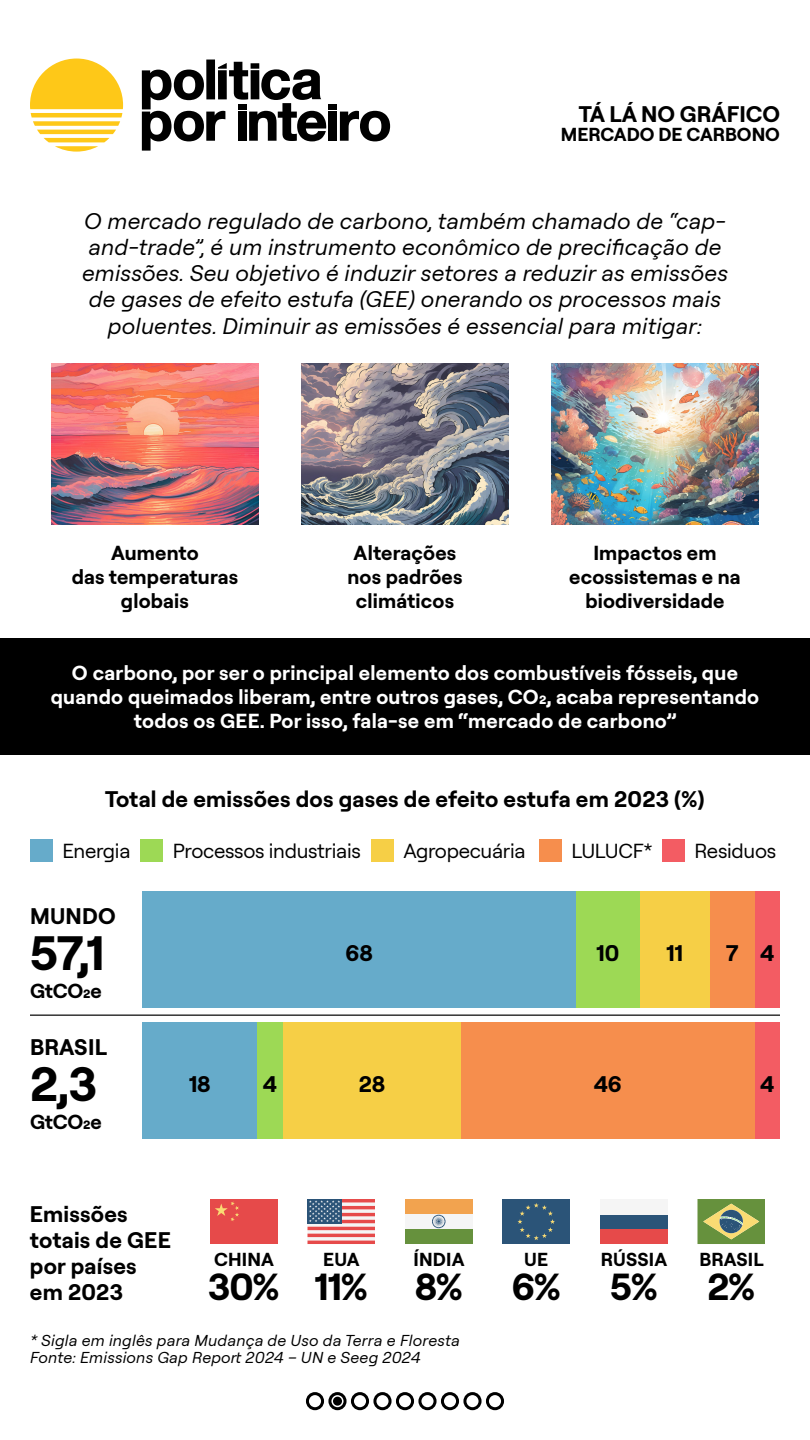
<style>
.page{position:relative;width:810px;height:1440px;background:#fff}
.page>*{position:absolute;margin:0;border:0;box-sizing:border-box;transform-origin:0 0}
.t1{font:700 48px "Roobert";color:#000}
.t2{font:700 37.5px "Roobert";color:#000}
.t3{font:italic 22.5px/26.2px "Roobert";letter-spacing:.01em;color:#000;text-align:center}
.t4{font:700 22.5px/26.2px "Roobert";letter-spacing:.01em;color:#000}
.t5{font:700 20.25px/24px "Roobert";letter-spacing:.015em;color:#fff;text-align:center}
.t6{font:700 20.25px/24px "Roobert";letter-spacing:.01em;color:#000;text-align:center}
.t7{font:20.25px "Roobert";letter-spacing:-.015em;color:#000}
.t8{font:700 18.75px "Roobert";letter-spacing:.01em;color:#000}
.t9{font:italic 15.75px/17.2px "Roobert";letter-spacing:.015em;color:#000}
</style>
<div class="page">
<svg style="left:30px;top:59px;width:93px;height:93px"></svg>
<div style="left:328px;top:105px;width:9px;height:5px;background:#000"></div>
<div style="left:328px;top:112px;width:9px;height:29px;background:#000"></div>
<svg style="left:340px;top:111px;width:50px;height:30px"></svg>
<div style="left:206px;top:60px;width:9px;height:39px;background:#000"></div>
<svg style="left:142px;top:62px;width:184px;height:89px"></svg>
<div style="left:0;top:638px;width:810px;height:117px;background:#000"></div>
<div style="left:306px;top:1392px;width:18px;height:18px;border:3px solid #000;border-radius:50%"></div>
<div style="left:328px;top:1392px;width:19px;height:18px;border:3px solid #000;border-radius:50%"></div>
<div style="left:351px;top:1392px;width:18px;height:18px;border:3px solid #000;border-radius:50%"></div>
<div style="left:373px;top:1392px;width:19px;height:18px;border:3px solid #000;border-radius:50%"></div>
<div style="left:396px;top:1392px;width:18px;height:18px;border:3px solid #000;border-radius:50%"></div>
<div style="left:418px;top:1392px;width:19px;height:18px;border:3px solid #000;border-radius:50%"></div>
<div style="left:333px;top:1397px;width:9px;height:9px;background:#000;border-radius:50%"></div>
<div style="left:441px;top:1392px;width:18px;height:18px;border:3px solid #000;border-radius:50%"></div>
<div style="left:463px;top:1392px;width:19px;height:18px;border:3px solid #000;border-radius:50%"></div>
<img style="left:52px;top:364px;width:206px;height:160px">
<img style="left:302px;top:364px;width:206px;height:160px">
<img style="left:552px;top:364px;width:206px;height:160px">
<div style="left:30px;top:839px;width:22px;height:22px;background:#66abca"></div>
<div style="left:662px;top:839px;width:23px;height:22px;background:#f35c63"></div>
<div style="left:140px;top:839px;width:23px;height:22px;background:#9dd955"></div>
<div style="left:539px;top:839px;width:22px;height:22px;background:#f68e4d"></div>
<div style="left:371px;top:839px;width:22px;height:22px;background:#f6cf46"></div>
<div style="left:754px;top:891px;width:26px;height:117px;background:#f35c63"></div>
<div style="left:710px;top:891px;width:44px;height:117px;background:#f68e4d"></div>
<div style="left:640px;top:891px;width:70px;height:117px;background:#f6cf46"></div>
<div style="left:576px;top:891px;width:64px;height:117px;background:#9dd955"></div>
<div style="left:142px;top:891px;width:434px;height:117px;background:#66abca"></div>
<div style="left:754px;top:1023px;width:26px;height:116px;background:#f35c63"></div>
<div style="left:461px;top:1023px;width:293px;height:116px;background:#f68e4d"></div>
<div style="left:283px;top:1023px;width:178px;height:116px;background:#f6cf46"></div>
<div style="left:257px;top:1023px;width:26px;height:116px;background:#9dd955"></div>
<div style="left:142px;top:1023px;width:115px;height:116px;background:#66abca"></div>
<hr style="left:30px;top:1014px;width:750px;height:2px;background:#333">
<svg style="left:698px;top:1199px;width:67px;height:45px;background:#7d9a53"></svg>
<div style="left:486px;top:1392px;width:18px;height:18px;border:3px solid #000;border-radius:50%"></div>
<div style="left:210px;top:1199px;width:68px;height:45px;background:#e64a4a"></div>
<svg style="left:215px;top:1201px;width:24px;height:20px"></svg>
<svg style="left:308px;top:1199px;width:67px;height:45px"></svg>
<div style="left:405px;top:1214px;width:68px;height:15px;background:#f5f5f5"></div>
<div style="left:405px;top:1199px;width:68px;height:15px;background:#f2a34f"></div>
<div style="left:405px;top:1229px;width:68px;height:15px;background:#66913d"></div>
<svg style="left:432px;top:1215px;width:14px;height:13px"></svg>
<div style="left:502px;top:1199px;width:68px;height:45px;background:#2b5478"></div>
<svg style="left:517px;top:1203px;width:38px;height:37px"></svg>
<div style="left:600px;top:1214px;width:67px;height:15px;background:#2b5478"></div>
<div style="left:600px;top:1229px;width:67px;height:15px;background:#e64a4a"></div>
<div style="left:600px;top:1199px;width:67px;height:15px;background:#f5f5f5"></div>
<p class="t4" style="left:579px;top:99px;width:203px">TÁ LÁ NO GRÁFICO</p>
<p class="t8" style="left:561px;top:121px;width:221px">MERCADO DE CARBONO</p>
<p class="t3" style="left:82px;top:206px;width:647px">O mercado regulado de carbono, também chamado de “cap&shy;and-trade”, é um instrumento econômico de precificação de emissões. Seu objetivo é induzir setores a reduzir as emissões de gases de efeito estufa (GEE) onerando os processos mais poluentes. Diminuir as emissões é essencial para mitigar:</p>
<p class="t6" style="left:347px;top:540px;width:117px">Alterações nos padrões climáticos</p>
<p class="t6" style="left:72px;top:540px;width:168px">Aumento<br>das temperaturas globais</p>
<p class="t6" style="left:569px;top:540px;width:173px">Impactos em ecossistemas e na biodiversidade</p>
<p class="t5" style="left:51px;top:659px;width:710px">O carbono, por ser o principal elemento dos combustíveis fósseis, que quando queimados liberam, entre outros gases, CO2, acaba representando todos os GEE. Por isso, fala-se em “mercado de carbono”</p>
<p class="t4" style="left:105px;top:785px;width:601px">Total de emissões dos gases de efeito estufa em 2023 (%)</p>
<p class="t7" style="left:62px;top:836px;width:69px">Energia</p>
<p class="t7" style="left:173px;top:836px;width:189px">Processos industriais</p>
<p class="t7" style="left:403px;top:836px;width:124px">Agropecuária</p>
<p class="t7" style="left:571px;top:836px;width:83px">LULUCF*</p>
<p class="t7" style="left:695px;top:836px;width:83px">Residuos</p>
<p class="t4" style="left:30px;top:901px;width:87px">MUNDO</p>
<h1 class="t1" style="left:30px;top:918px;width:76px">57,1</h1>
<p class="t6" style="left:30px;top:978px;width:73px">GtCO2e</p>
<p class="t4" style="left:30px;top:1032px;width:78px">BRASIL</p>
<p class="t4" style="left:346px;top:938px;width:29px">68</p>
<p class="t4" style="left:596px;top:938px;width:24px">10</p>
<p class="t4" style="left:666px;top:938px;width:18px">11</p>
<p class="t4" style="left:726px;top:938px;width:50px">7 4</p>
<h1 class="t1" style="left:30px;top:1049px;width:69px">2,3</h1>
<p class="t4" style="left:189px;top:1070px;width:23px">18</p>
<p class="t4" style="left:263px;top:1070px;width:16px">4</p>
<p class="t4" style="left:359px;top:1070px;width:28px">28</p>
<p class="t4" style="left:594px;top:1070px;width:30px">46</p>
<p class="t4" style="left:760px;top:1070px;width:16px">4</p>
<p class="t6" style="left:30px;top:1109px;width:73px">GtCO2e</p>
<p class="t4" style="left:30px;top:1199px;width:143px">Emissões totais de GEE por países em 2023</p>
<p class="t8" style="left:214px;top:1246px;width:61px">CHINA</p>
<p class="t8" style="left:323px;top:1246px;width:38px">EUA</p>
<p class="t8" style="left:414px;top:1246px;width:53px">ÍNDIA</p>
<p class="t8" style="left:524px;top:1246px;width:25px">UE</p>
<p class="t8" style="left:601px;top:1246px;width:68px">RÚSSIA</p>
<p class="t8" style="left:699px;top:1246px;width:66px">BRASIL</p>
<h2 class="t2" style="left:208px;top:1260px;width:161px">30% 11%</h2>
<h2 class="t2" style="left:415px;top:1260px;width:49px">8%</h2>
<h2 class="t2" style="left:512px;top:1260px;width:50px">6%</h2>
<h2 class="t2" style="left:610px;top:1260px;width:49px">5%</h2>
<h2 class="t2" style="left:708px;top:1260px;width:49px">2%</h2>
<p class="t9" style="left:30px;top:1331px;width:431px">* Sigla em inglês para Mudança de Uso da Terra e Floresta<br>Fonte: Emissions Gap Report 2024 – UN e Seeg 2024</p>
</div>
